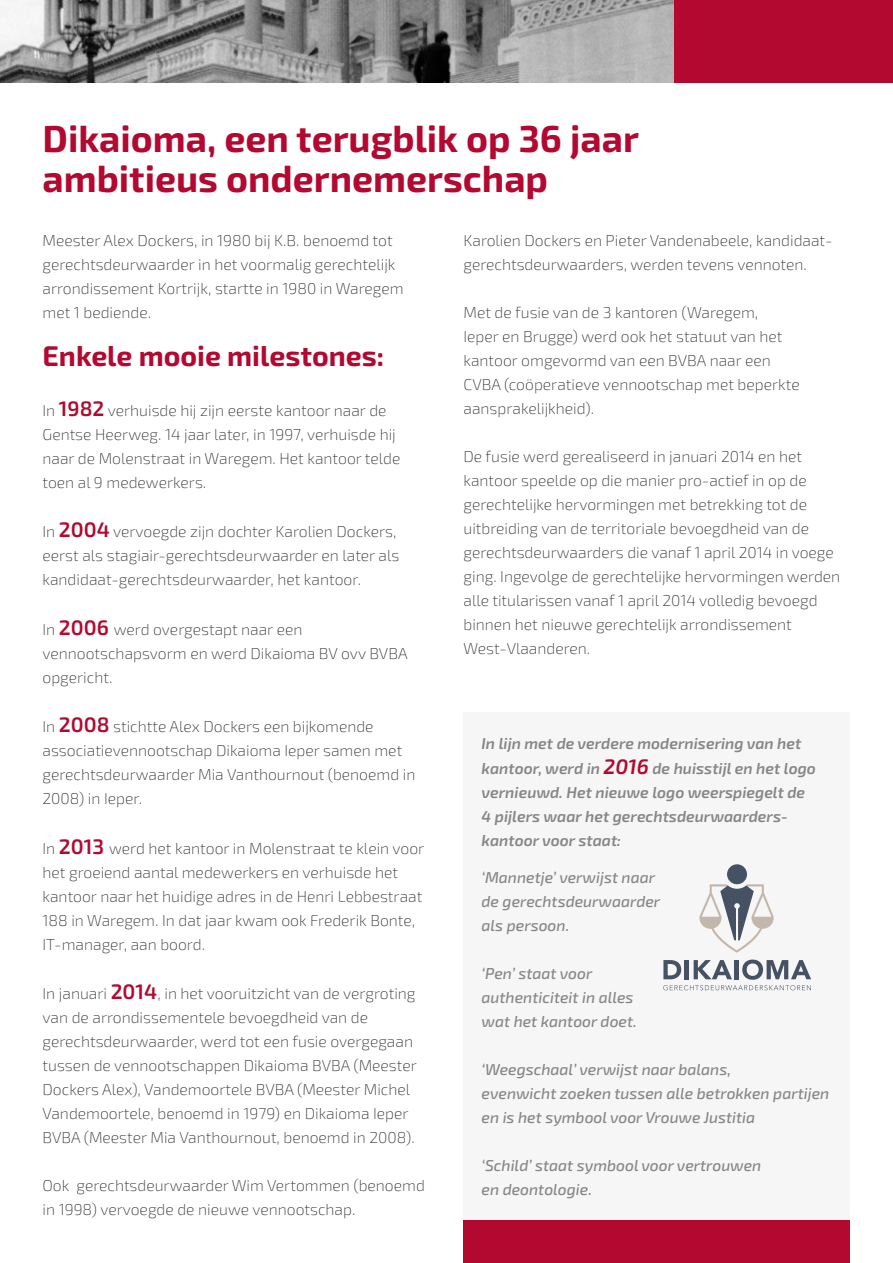
<style>
.page{position:relative;width:893px;height:1263px;background:#fff}
.page>*{position:absolute;margin:0;border:0;box-sizing:border-box;transform-origin:0 0}
.t1{font:700 37.5px/40.5px "Exo 2";color:#b30931}
.t2{font:700 28.5px "Exo 2";color:#b30931}
.t3{font:200 15.75px/24px "Exo 2";color:#2e2f2e}
.t4{font:italic 500 15.75px/24px "Exo 2";color:#878686}
.t5{font:italic 600 15.75px/24px "Exo 2";color:#878686}
.s1{font-weight:600;font-size:21px;color:#b30931}
.s2{font-size:21px;color:#b30931}
</style>
<div class="page">
<img style="left:0;top:0;width:674px;height:83px">
<div style="left:674px;top:0;width:219px;height:83px;background:#b30931"></div>
<div style="left:463px;top:712px;width:387px;height:508px;background:#f6f6f6"></div>
<svg style="left:663px;top:959px;width:148px;height:31px"></svg>
<div style="left:727px;top:864px;width:20px;height:20px;background:#475164;border-radius:50%"></div>
<svg style="left:699px;top:884px;width:75px;height:69px"></svg>
<div style="left:463px;top:1220px;width:387px;height:43px;background:#b30931"></div>
<h1 class="t1" style="left:43px;top:119px;width:598px">Dikaioma, een terugblik op 36 jaar ambitieus ondernemerschap</h1>
<p class="t3" style="left:43px;top:229px;width:363px">Meester Alex Dockers, in 1980 bij K.B. benoemd tot gerechtsdeurwaarder in het voormalig gerechtelijk arrondissement Kortrijk, startte in 1980 in Waregem met 1 bediende.</p>
<h2 class="t2" style="left:43px;top:339px;width:343px">Enkele mooie milestones:</h2>
<p class="t3" style="left:43px;top:399px;width:359px">In <span class="s1">1982</span> verhuisde hij zijn eerste kantoor naar de Gentse Heerweg. 14 jaar later, in 1997, verhuisde hij naar de Molenstraat in Waregem. Het kantoor telde toen al 9 medewerkers.</p>
<p class="t3" style="left:43px;top:520px;width:358px">In <span class="s1">2004</span> vervoegde zijn dochter Karolien Dockers, eerst als stagiair-gerechtsdeurwaarder en later als kandidaat-gerechtsdeurwaarder, het kantoor.</p>
<p class="t3" style="left:43px;top:618px;width:367px">In <span class="s1">2006</span> werd overgestapt naar een vennootschapsvorm en werd Dikaioma BV ovv BVBA opgericht.</p>
<p class="t3" style="left:43px;top:715px;width:374px">In <span class="s1">2008</span> stichtte Alex Dockers een bijkomende associatievennootschap Dikaioma Ieper samen met gerechtsdeurwaarder Mia Vanthournout (benoemd in 2008) in Ieper.</p>
<p class="t3" style="left:43px;top:837px;width:383px">In <span class="s1">2013</span> werd het kantoor in Molenstraat te klein voor het groeiend aantal medewerkers en verhuisde het kantoor naar het huidige adres in de Henri Lebbestraat 188 in Waregem. In dat jaar kwam ook Frederik Bonte, IT-manager, aan boord.</p>
<p class="t3" style="left:43px;top:982px;width:376px">In januari <span class="s1">2014</span>, in het vooruitzicht van de vergroting van de arrondissementele bevoegdheid van de gerechtsdeurwaarder, werd tot een fusie overgegaan tussen de vennootschappen Dikaioma BVBA (Meester Dockers Alex), Vandemoortele BVBA (Meester Michel Vandemoortele, benoemd in 1979) en Dikaioma Ieper BVBA (Meester Mia Vanthournout, benoemd in 2008).</p>
<p class="t3" style="left:43px;top:1174px;width:384px">Ook gerechtsdeurwaarder Wim Vertommen (benoemd in 1998) vervoegde de nieuwe vennootschap.</p>
<p class="t3" style="left:463px;top:229px;width:371px">Karolien Dockers en Pieter Vandenabeele, kandidaat&shy;gerechtsdeurwaarders, werden tevens vennoten.</p>
<p class="t3" style="left:463px;top:301px;width:338px">Met de fusie van de 3 kantoren (Waregem,<br>Ieper en Brugge) werd ook het statuut van het kantoor omgevormd van een BVBA naar een CVBA (coöperatieve vennootschap met beperkte aansprakelijkheid).</p>
<p class="t3" style="left:463px;top:445px;width:378px">De fusie werd gerealiseerd in januari 2014 en het kantoor speelde op die manier pro-actief in op de gerechtelijke hervormingen met betrekking tot de uitbreiding van de territoriale bevoegdheid van de gerechtsdeurwaarders die vanaf 1 april 2014 in voege ging. Ingevolge de gerechtelijke hervormingen werden alle titularissen vanaf 1 april 2014 volledig bevoegd binnen het nieuwe gerechtelijk arrondissement West-Vlaanderen.</p>
<p class="t5" style="left:482px;top:731px;width:336px;line-height:25.5px">In lijn met de verdere modernisering van het kantoor, werd in <span class="s2">2016</span> de huisstijl en het logo</p>
<p class="t5" style="left:482px;top:781px;width:325px">vernieuwd. Het nieuwe logo weerspiegelt de<br>4 pijlers waar het gerechtsdeurwaarders&shy;kantoor voor staat:</p>
<p class="t4" style="left:482px;top:865px;width:180px">‘Mannetje’ verwijst naar de gerechtsdeurwaarder als persoon.</p>
<p class="t4" style="left:482px;top:961px;width:157px">‘Pen’ staat voor authenticiteit in alles wat het kantoor doet.</p>
<p class="t4" style="left:482px;top:1057px;width:349px">‘Weegschaal’ verwijst naar balans,<br>evenwicht zoeken tussen alle betrokken partijen en is het symbool voor Vrouwe Justitia</p>
<p class="t4" style="left:482px;top:1154px;width:281px">‘Schild’ staat symbool voor vertrouwen en deontologie.</p>
</div>
